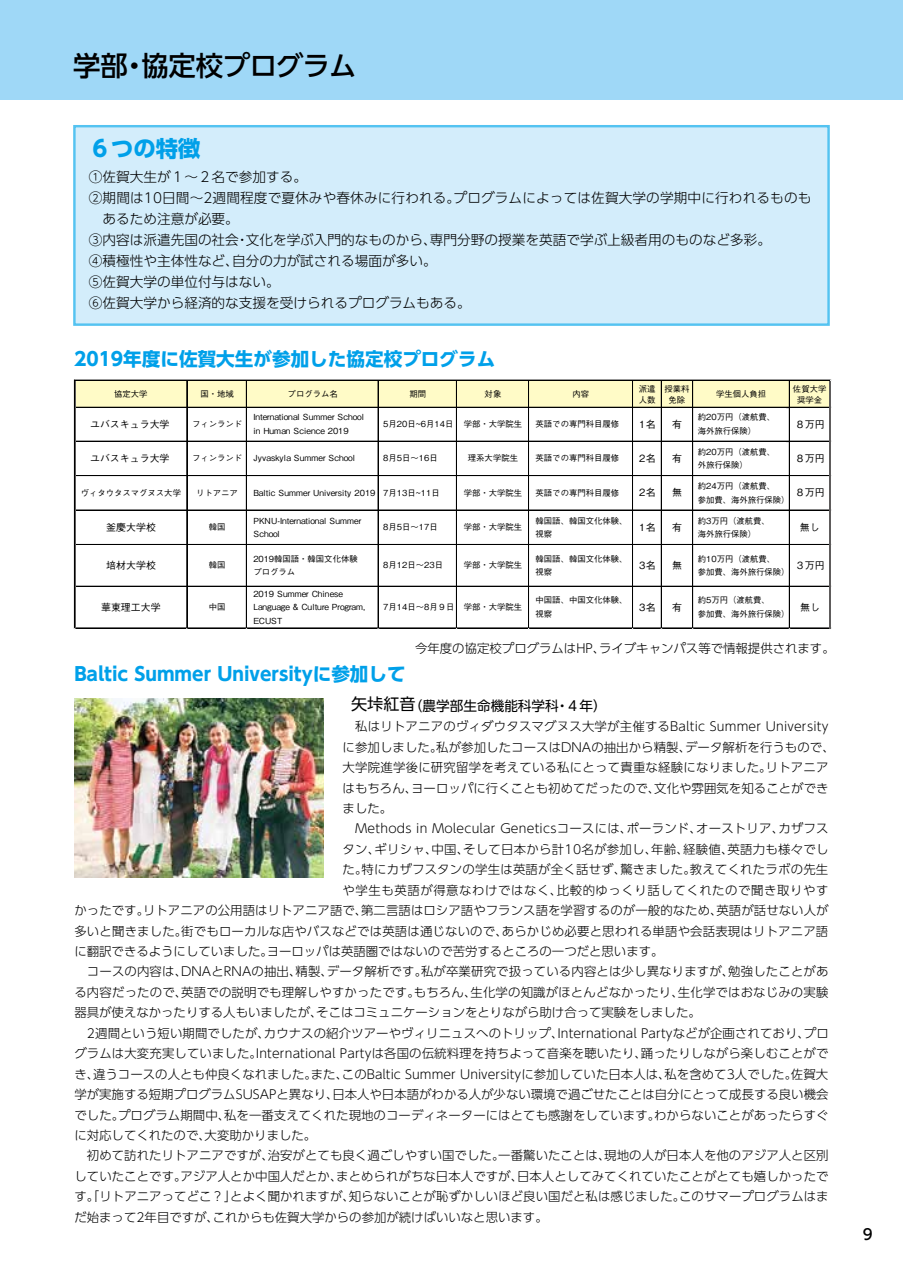
<style>
.page{position:relative;width:903px;height:1275px;background:#fff}
.page>*{position:absolute;margin:0;border:0;box-sizing:border-box;transform-origin:0 0}
.t1{font:500 27.3px "UD Shin Go Pro";letter-spacing:-.015em;color:#000}
.t2{font:700 22.4px "UD Shin Go Pro";color:#00a0e9}
.t3{font:700 18.55px "UD Shin Go Pro";color:#00a0e9}
.t4{font:500 14.88px "UD Shin Go Pro";color:#000}
.t5{font:300 13.65px "UD Shin Go Pro";color:#000}
.t6{font:13.65px "UD Shin Go Pro";color:#000}
.t7{font:300 12.42px "UD Shin Go Pro";letter-spacing:.005em;color:#000}
.t8{font:300 12.42px "UD Shin Go Pro";letter-spacing:.045em;color:#000}
.t9{font:500 9.97px "Gothic BBB Pr 6";color:#000}
.t10{font:500 8.4px/13.7px "Gothic BBB Pr 6";color:#000}
.t11{font:500 8.4px "Gothic BBB Pr 6";letter-spacing:.02em;color:#000}
.s1{font-size:16.1px}
</style>
<div class="page">
<div style="left:75px;top:381px;width:755px;height:26px;background:#fffbc7"></div>
<hr style="left:75px;top:380px;width:755px;height:1px;background:#000">
<hr style="left:75px;top:407px;width:755px;height:1px;background:#000">
<hr style="left:75px;top:441px;width:755px;height:1px;background:#000">
<hr style="left:75px;top:475px;width:755px;height:1px;background:#000">
<hr style="left:75px;top:476px;width:755px;height:1px;background:#000">
<hr style="left:75px;top:510px;width:755px;height:1px;background:#000">
<hr style="left:75px;top:544px;width:755px;height:1px;background:#000">
<hr style="left:75px;top:586px;width:755px;height:1px;background:#000">
<hr style="left:74px;top:380px;width:1px;height:248px;background:#000">
<hr style="left:186px;top:381px;width:1px;height:247px;background:#000">
<hr style="left:187px;top:381px;width:1px;height:247px;background:#000">
<hr style="left:246px;top:381px;width:1px;height:247px;background:#000">
<hr style="left:378px;top:381px;width:1px;height:247px;background:#000">
<hr style="left:456px;top:381px;width:1px;height:247px;background:#000">
<hr style="left:528px;top:381px;width:1px;height:247px;background:#000">
<hr style="left:632px;top:381px;width:1px;height:247px;background:#000">
<hr style="left:661px;top:381px;width:1px;height:247px;background:#000">
<hr style="left:692px;top:381px;width:1px;height:247px;background:#000">
<hr style="left:693px;top:381px;width:1px;height:247px;background:#000">
<hr style="left:789px;top:381px;width:1px;height:247px;background:#000">
<hr style="left:75px;top:628px;width:755px;height:1px;background:#000">
<hr style="left:830px;top:381px;width:1px;height:247px;background:#000">
<hr style="left:75px;top:381px;width:1px;height:247px;background:#5e5c5c">
<hr style="left:829px;top:381px;width:1px;height:247px;background:#5e5c5c">
<div style="left:0;top:0;width:903px;height:99px;background:#9fd8f7"></div>
<div style="left:74px;top:126px;width:754px;height:199px;background:#d3edfb"></div>
<div style="left:73px;top:125px;width:757px;height:201px;border:2px solid #54c3f1"></div>
<img style="left:74px;top:699px;width:250px;height:178px">
<p class="t1" style="left:73px;top:44px;width:285px">学部・協定校プログラム</p>
<p class="t2" style="left:89px;top:131px;width:113px">６つの特徴</p>
<p class="t5" style="left:89px;top:165px;width:220px">①佐賀大生が１～２名で参加する。</p>
<p class="t5" style="left:89px;top:186px;width:724px">②期間は10日間～2週間程度で夏休みや春休みに行われる。プログラムによっては佐賀大学の学期中に行われるものも</p>
<p class="t5" style="left:102px;top:208px;width:138px">あるため注意が必要。</p>
<p class="t5" style="left:89px;top:229px;width:684px">③内容は派遣先国の社会・文化を学ぶ入門的なものから、専門分野の授業を英語で学ぶ上級者用のものなど多彩。</p>
<p class="t5" style="left:89px;top:250px;width:349px">④積極性や主体性など、自分の力が試される場面が多い。</p>
<p class="t5" style="left:89px;top:271px;width:192px">⑤佐賀大学の単位付与はない。</p>
<p class="t5" style="left:89px;top:292px;width:383px">⑥佐賀大学から経済的な支援を受けられるプログラムもある。</p>
<p class="t3" style="left:74px;top:344px;width:423px">2019年度に佐賀大生が参加した協定校プログラム</p>
<p class="t10" style="left:114px;top:386px;width:35px">協定大学</p>
<p class="t10" style="left:200px;top:386px;width:35px">国・地域</p>
<p class="t10" style="left:288px;top:386px;width:52px">プログラム名</p>
<p class="t10" style="left:409px;top:386px;width:18px">期間</p>
<p class="t10" style="left:485px;top:386px;width:18px">対象</p>
<p class="t10" style="left:572px;top:386px;width:18px">内容</p>
<p class="t10" style="left:639px;top:382px;width:18px;line-height:11px">派遣人数</p>
<p class="t10" style="left:664px;top:382px;width:27px;line-height:11px;text-align:center">授業料免除</p>
<p class="t10" style="left:716px;top:386px;width:52px">学生個人負担</p>
<p class="t10" style="left:793px;top:382px;width:35px;line-height:11px;text-align:center">佐賀大学奨学金</p>
<p class="t9" style="left:90px;top:416px;width:81px">ユバスキュラ大学</p>
<p class="t10" style="left:192px;top:416px;width:52px">フィンランド</p>
<p class="t10" style="left:253px;top:410px;width:112px">International Summer School in Human Science 2019</p>
<p class="t10" style="left:383px;top:416px;width:141px">5月20日~6月14日 学部・大学院生</p>
<p class="t10" style="left:535px;top:416px;width:85px">英語での専門科目履修</p>
<p class="t9" style="left:639px;top:416px;width:18px">1名</p>
<p class="t9" style="left:672px;top:416px;width:11px">有</p>
<p class="t10" style="left:698px;top:410px;width:79px">約20万円（渡航費、海外旅行保険）</p>
<p class="t9" style="left:795px;top:416px;width:31px">８万円</p>
<p class="t9" style="left:90px;top:450px;width:81px">ユバスキュラ大学</p>
<p class="t10" style="left:192px;top:451px;width:52px">フィンランド</p>
<p class="t11" style="left:253px;top:452px;width:103px">Jyvaskyla Summer School</p>
<p class="t10" style="left:383px;top:451px;width:56px">8月5日～16日</p>
<p class="t10" style="left:468px;top:451px;width:52px">理系大学院生</p>
<p class="t10" style="left:535px;top:451px;width:85px">英語での専門科目履修</p>
<p class="t9" style="left:639px;top:450px;width:18px">2名</p>
<p class="t9" style="left:672px;top:450px;width:11px">有</p>
<p class="t10" style="left:698px;top:444px;width:79px">約20万円（渡航費、外旅行保険）</p>
<p class="t9" style="left:795px;top:450px;width:31px">８万円</p>
<p class="t10" style="left:81px;top:485px;width:102px">ヴィタウタスマグヌス大学</p>
<p class="t10" style="left:196px;top:485px;width:43px">リトアニア</p>
<p class="t10" style="left:253px;top:485px;width:188px">Baltic Summer University 2019 7月13日~11日</p>
<p class="t10" style="left:464px;top:485px;width:60px">学部・大学院生</p>
<p class="t10" style="left:535px;top:485px;width:85px">英語での専門科目履修</p>
<p class="t9" style="left:639px;top:485px;width:18px">2名</p>
<p class="t9" style="left:672px;top:485px;width:11px">無</p>
<p class="t10" style="left:698px;top:479px;width:93px">約24万円（渡航費、<br>参加費、海外旅行保険）</p>
<p class="t9" style="left:795px;top:485px;width:31px">８万円</p>
<p class="t9" style="left:106px;top:519px;width:51px">釜慶大学校</p>
<p class="t10" style="left:209px;top:520px;width:18px">韓国</p>
<p class="t10" style="left:253px;top:513px;width:109px">PKNU-International Summer<br>School</p>
<p class="t10" style="left:383px;top:520px;width:56px">8月5日～17日</p>
<p class="t10" style="left:464px;top:520px;width:60px">学部・大学院生</p>
<p class="t10" style="left:535px;top:513px;width:93px">韓国語、韓国文化体験、視察</p>
<p class="t9" style="left:639px;top:519px;width:18px">1名</p>
<p class="t9" style="left:672px;top:519px;width:11px">有</p>
<p class="t10" style="left:698px;top:513px;width:74px">約3万円（渡航費、海外旅行保険）</p>
<p class="t9" style="left:800px;top:519px;width:21px">無し</p>
<p class="t9" style="left:106px;top:557px;width:51px">培材大学校</p>
<p class="t10" style="left:209px;top:558px;width:18px">韓国</p>
<p class="t10" style="left:253px;top:551px;width:106px">2019韓国語・韓国文化体験プログラム</p>
<p class="t10" style="left:383px;top:558px;width:62px">8月12日～23日</p>
<p class="t10" style="left:464px;top:558px;width:60px">学部・大学院生</p>
<p class="t10" style="left:536px;top:551px;width:93px">韓国語、韓国文化体験、視察</p>
<p class="t9" style="left:639px;top:557px;width:18px">3名</p>
<p class="t9" style="left:672px;top:557px;width:11px">無</p>
<p class="t10" style="left:698px;top:551px;width:93px">約10万円（渡航費、<br>参加費、海外旅行保険）</p>
<p class="t9" style="left:795px;top:557px;width:31px">３万円</p>
<p class="t9" style="left:101px;top:599px;width:61px">華東理工大学</p>
<p class="t10" style="left:209px;top:600px;width:18px">中国</p>
<p class="t10" style="left:253px;top:586px;width:113px">2019 Summer Chinese<br>Language &amp; Culture Program,<br>ECUST</p>
<p class="t10" style="left:383px;top:600px;width:141px">7月14日～8月９日 学部・大学院生</p>
<p class="t10" style="left:535px;top:593px;width:93px">中国語、中国文化体験、視察</p>
<p class="t9" style="left:639px;top:599px;width:18px">3名</p>
<p class="t9" style="left:672px;top:599px;width:11px">有</p>
<p class="t10" style="left:698px;top:593px;width:93px">約5万円（渡航費、<br>参加費、海外旅行保険）</p>
<p class="t9" style="left:800px;top:599px;width:21px">無し</p>
<p class="t7" style="left:415px;top:638px;width:421px">今年度の協定校プログラムはHP、ライブキャンパス等で情報提供されます。</p>
<p class="t3" style="left:74px;top:659px;width:333px">Baltic Summer Universityに参加して</p>
<p class="t6" style="left:351px;top:694px;width:257px"><span class="s1">矢垰紅音</span>（農学部生命機能科学科・４年）</p>
<p class="t7" style="left:355px;top:716px;width:475px">私はリトアニアのヴィダウタスマグヌス大学が主催するBaltic Summer University</p>
<p class="t7" style="left:343px;top:737px;width:494px">に参加しました。私が参加したコースはDNAの抽出から精製、データ解析を行うもので、</p>
<p class="t7" style="left:343px;top:757px;width:487px">大学院進学後に研究留学を考えている私にとって貴重な経験になりました。リトアニア</p>
<p class="t7" style="left:343px;top:778px;width:487px">はもちろん、ヨーロッパに行くことも初めてだったので、文化や雰囲気を知ることができ</p>
<p class="t7" style="left:343px;top:798px;width:51px">ました。</p>
<p class="t7" style="left:343px;top:819px;width:487px">　Methods in Molecular Geneticsコースには、ポーランド、オーストリア、カザフス</p>
<p class="t7" style="left:343px;top:839px;width:487px">タン、ギリシャ、中国、そして日本から計10名が参加し、年齢、経験値、英語力も様々でし</p>
<p class="t7" style="left:343px;top:859px;width:487px">た。特にカザフスタンの学生は英語が全く話せず、驚きました。教えてくれたラボの先生</p>
<p class="t8" style="left:343px;top:880px;width:487px">や学生も英語が得意なわけではなく、比較的ゆっくり話してくれたので聞き取りやす</p>
<p class="t7" style="left:74px;top:900px;width:756px">かったです。リトアニアの公用語はリトアニア語で、第二言語はロシア語やフランス語を学習するのが一般的なため、英語が話せない人が</p>
<p class="t7" style="left:74px;top:921px;width:755px">多いと聞きました。街でもローカルな店やバスなどでは英語は通じないので、あらかじめ必要と思われる単語や会話表現はリトアニア語</p>
<p class="t7" style="left:74px;top:941px;width:591px">に翻訳できるようにしていました。ヨーロッパは英語圏ではないので苦労するところの一つだと思います。</p>
<p class="t7" style="left:74px;top:962px;width:755px">　コースの内容は、DNAとRNAの抽出、精製、データ解析です。私が卒業研究で扱っている内容とは少し異なりますが、勉強したことがあ</p>
<p class="t7" style="left:74px;top:982px;width:755px">る内容だったので、英語での説明でも理解しやすかったです。もちろん、生化学の知識がほとんどなかったり、生化学ではおなじみの実験</p>
<p class="t7" style="left:74px;top:1002px;width:628px">器具が使えなかったりする人もいましたが、そこはコミュニケーションをとりながら助け合って実験をしました。</p>
<p class="t7" style="left:74px;top:1023px;width:756px">　2週間という短い期間でしたが、カウナスの紹介ツアーやヴィリニュスへのトリップ、International Partyなどが企画されており、プロ</p>
<p class="t7" style="left:74px;top:1043px;width:755px">グラムは大変充実していました。International Partyは各国の伝統料理を持ちよって音楽を聴いたり、踊ったりしながら楽しむことがで</p>
<p class="t7" style="left:74px;top:1064px;width:755px">き、違うコースの人とも仲良くなれました。また、このBaltic Summer Universityに参加していた日本人は、私を含めて3人でした。佐賀大</p>
<p class="t7" style="left:74px;top:1084px;width:755px">学が実施する短期プログラムSUSAPと異なり、日本人や日本語がわかる人が少ない環境で過ごせたことは自分にとって成長する良い機会</p>
<p class="t7" style="left:74px;top:1105px;width:756px">でした。プログラム期間中、私を一番支えてくれた現地のコーディネーターにはとても感謝をしています。わからないことがあったらすぐ</p>
<p class="t7" style="left:74px;top:1125px;width:243px">に対応してくれたので、大変助かりました。</p>
<p class="t7" style="left:74px;top:1146px;width:756px">　初めて訪れたリトアニアですが、治安がとても良く過ごしやすい国でした。一番驚いたことは、現地の人が日本人を他のアジア人と区別</p>
<p class="t7" style="left:74px;top:1166px;width:756px">していたことです。アジア人とか中国人だとか、まとめられがちな日本人ですが、日本人としてみてくれていたことがとても嬉しかったで</p>
<p class="t7" style="left:74px;top:1186px;width:756px">す。「リトアニアってどこ？」とよく聞かれますが、知らないことが恥ずかしいほど良い国だと私は感じました。このサマープログラムはま</p>
<p class="t7" style="left:74px;top:1207px;width:475px">だ始まって2年目ですが、これからも佐賀大学からの参加が続けばいいなと思います。</p>
<p class="t4" style="left:863px;top:1222px;width:11px">9</p>
</div>
